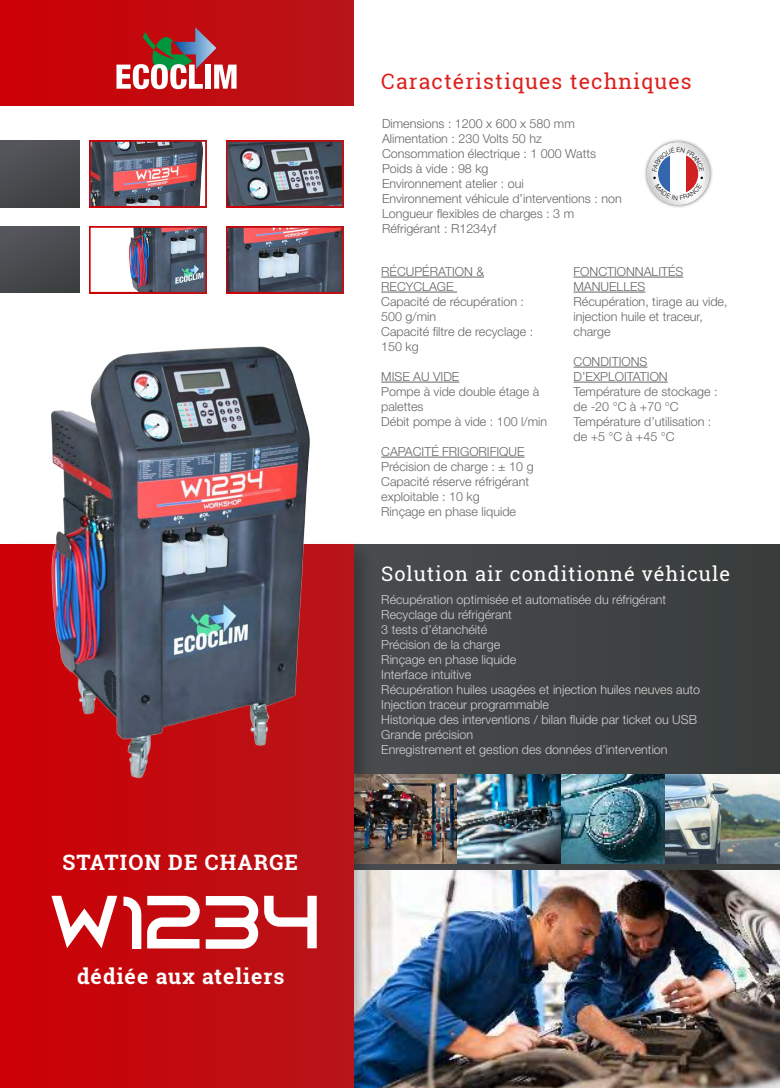
<style>
.page{position:relative;width:780px;height:1088px;background:#fff}
.page>*{position:absolute;margin:0;border:0;box-sizing:border-box;transform-origin:0 0}
.t1{font:75px "Azonix";letter-spacing:-.02em;color:#fff}
.t2{font:700 21.25px "Roboto Slab";letter-spacing:.05em;color:#fff}
.t3{font:21.25px "Roboto Slab";letter-spacing:.05em;color:#de201d}
.t4{font:20px "Roboto Slab";letter-spacing:.05em;color:#fff}
.t5{font:300 12.5px/15px "Helvetica Neue LT Pro";color:#666}
.t6{font:300 12.5px/15px "Helvetica Neue LT Pro";color:#d3d3d3}
</style>
<div class="page">
<img style="left:380px;top:869px;width:400px;height:219px">
<div style="left:0;top:544px;width:780px;height:325px;background:#404345"></div>
<img style="left:380px;top:775px;width:400px;height:88px">
<img style="left:353px;top:544px;width:27px;height:544px">
<div style="left:0;top:544px;width:353px;height:544px;background:#c20a0f"></div>
<div style="left:0;top:0;width:353px;height:105px;background:#c20a0f"></div>
<div style="left:0;top:141px;width:80px;height:66px;background:linear-gradient(to right,#4e4f54,#424547)"></div>
<div style="left:0;top:226px;width:80px;height:67px;background:linear-gradient(to right,#4e4f55,#434648)"></div>
<img style="left:51px;top:346px;width:259px;height:433px">
<svg style="left:116px;top:27px;width:120px;height:62px"></svg>
<img style="left:226px;top:141px;width:117px;height:66px">
<img style="left:89px;top:141px;width:117px;height:66px">
<img style="left:226px;top:226px;width:117px;height:67px">
<img style="left:89px;top:226px;width:117px;height:67px">
<hr style="left:389px;top:277px;width:40px;height:1px;background:#666">
<hr style="left:429px;top:277px;width:55px;height:1px;background:#666">
<hr style="left:381px;top:292px;width:76px;height:1px;background:#666">
<hr style="left:381px;top:382px;width:78px;height:1px;background:#666">
<hr style="left:381px;top:457px;width:50px;height:1px;background:#666">
<hr style="left:439px;top:457px;width:85px;height:1px;background:#666">
<hr style="left:573px;top:277px;width:95px;height:1px;background:#666">
<svg style="left:668px;top:277px;width:15px;height:1px"></svg>
<hr style="left:573px;top:292px;width:72px;height:1px;background:#666">
<hr style="left:573px;top:367px;width:74px;height:1px;background:#666">
<hr style="left:573px;top:382px;width:94px;height:1px;background:#666">
<img style="left:644px;top:139px;width:69px;height:69px">
<svg style="left:647px;top:142px;width:62px;height:63px"></svg>
<svg style="left:649px;top:145px;width:57px;height:57px"></svg>
<h2 class="t2" style="left:62px;top:848px;width:237px">STATION DE CHARGE</h2>
<h1 class="t1" style="left:48px;top:889px;width:274px">W1234</h1>
<h2 class="t2" style="left:77px;top:961px;width:209px">dédiée aux ateliers</h2>
<h2 class="t3" style="left:381px;top:67px;width:312px">Caractéristiques techniques</h2>
<p class="t5" style="left:382px;top:116px;width:241px">Dimensions : 1200 x 600 x 580 mm<br>Alimentation : 230 Volts 50 hz<br>Consommation électrique : 1 000 Watts<br>Poids à vide : 98 kg<br>Environnement atelier : oui<br>Environnement véhicule d’interventions : non<br>Longueur flexibles de charges : 3 m<br>Réfrigérant : R1234yf</p>
<p class="t5" style="left:381px;top:264px;width:153px">RÉCUPÉRATION &amp;<br>RECYCLAGE<br>Capacité de récupération :<br>500 g/min<br>Capacité filtre de recyclage :<br>150 kg</p>
<p class="t5" style="left:381px;top:369px;width:167px">MISE AU VIDE<br>Pompe à vide double étage à palettes<br>Débit pompe à vide : 100 l/min</p>
<p class="t5" style="left:381px;top:444px;width:154px">CAPACITÉ FRIGORIFIQUE<br>Précision de charge : ± 10 g<br>Capacité réserve réfrigérant exploitable : 10 kg<br>Rinçage en phase liquide</p>
<p class="t5" style="left:573px;top:264px;width:155px">FONCTIONNALITÉS<br>MANUELLES<br>Récupération, tirage au vide, injection huile et traceur, charge</p>
<p class="t5" style="left:573px;top:354px;width:146px">CONDITIONS<br>D’EXPLOITATION<br>Température de stockage : de -20 °C à +70 °C<br>Température d’utilisation : de +5 °C à +45 °C</p>
<h3 class="t4" style="left:381px;top:560px;width:350px">Solution air conditionné véhicule</h3>
<p class="t6" style="left:381px;top:592px;width:320px">Récupération optimisée et automatisée du réfrigérant Recyclage du réfrigérant<br>3 tests d’étanchéité<br>Précision de la charge<br>Rinçage en phase liquide<br>Interface intuitive<br>Récupération huiles usagées et injection huiles neuves auto Injection traceur programmable<br>Historique des interventions / bilan fluide par ticket ou USB Grande précision<br>Enregistrement et gestion des données d’intervention</p>
</div>
